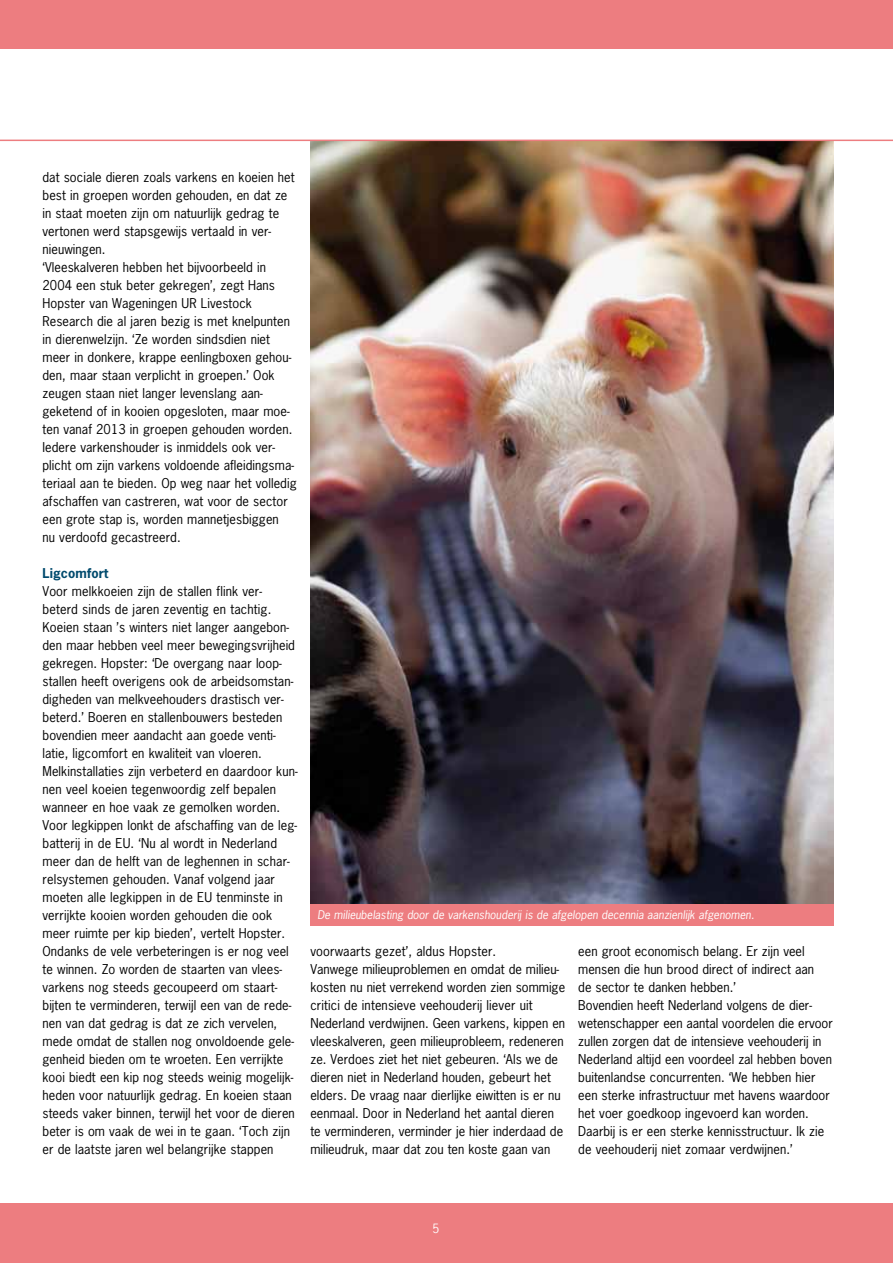
<style>
.page{position:relative;width:893px;height:1263px;background:#fff}
.page>*{position:absolute;margin:0;border:0;box-sizing:border-box;transform-origin:0 0}
.t1{font:12.75px/18px "News Gothic Std";letter-spacing:.005em;color:#000}
.t2{font:700 12.75px "News Gothic Std";letter-spacing:.01em;color:#004a6d}
.t3{font:12px "News Gothic";color:#fff}
.t4{font:italic 11.25px "News Gothic Std";color:#fff}
</style>
<div class="page">
<img style="left:310px;top:141px;width:523px;height:764px">
<div style="left:0;top:1203px;width:893px;height:60px;background:#ed7d80"></div>
<div style="left:310px;top:905px;width:523px;height:21px;background:#ed7d80"></div>
<hr style="left:0;top:140px;width:893px;height:1px;background:#ed7d80">
<div style="left:0;top:0;width:893px;height:48px;background:#ed7d80"></div>
<p class="t1" style="left:43px;top:168px;width:256px">dat sociale dieren zoals varkens en koeien het best in groepen worden gehouden, en dat ze in staat moeten zijn om natuurlijk gedrag te vertonen werd stapsgewijs vertaald in ver&shy;nieuwingen.<br>‘Vleeskalveren hebben het bijvoorbeeld in 2004 een stuk beter gekregen’, zegt Hans Hopster van Wageningen UR Livestock Research die al jaren bezig is met knelpunten in dierenwelzijn. ‘Ze worden sindsdien niet meer in donkere, krappe eenlingboxen gehou&shy;den, maar staan verplicht in groepen.’ Ook zeugen staan niet langer levenslang aan&shy;geketend of in kooien opgesloten, maar moe&shy;ten vanaf 2013 in groepen gehouden worden.<br>Iedere varkenshouder is inmiddels ook ver&shy;plicht om zijn varkens voldoende afleidingsma&shy;teriaal aan te bieden. Op weg naar het volledig afschaffen van castreren, wat voor de sector een grote stap is, worden mannetjesbiggen<br>nu verdoofd gecastreerd.</p>
<p class="t2" style="left:43px;top:564px;width:67px">Ligcomfort</p>
<p class="t1" style="left:43px;top:582px;width:257px">Voor melkkoeien zijn de stallen flink ver&shy;beterd sinds de jaren zeventig en tachtig.<br>Koeien staan ’s winters niet langer aangebon&shy;den maar hebben veel meer bewegingsvrijheid gekregen. Hopster: ‘De overgang naar loop&shy;stallen heeft overigens ook de arbeidsomstan&shy;digheden van melkveehouders drastisch ver&shy;beterd.’ Boeren en stallenbouwers besteden bovendien meer aandacht aan goede venti&shy;latie, ligcomfort en kwaliteit van vloeren.<br>Melkinstallaties zijn verbeterd en daardoor kun&shy;nen veel koeien tegenwoordig zelf bepalen wanneer en hoe vaak ze gemolken worden.<br>Voor legkippen lonkt de afschaffing van de leg&shy;batterij in de EU. ‘Nu al wordt in Nederland meer dan de helft van de leghennen in schar&shy;relsystemen gehouden. Vanaf volgend jaar moeten alle legkippen in de EU tenminste in verrijkte kooien worden gehouden die ook meer ruimte per kip bieden’, vertelt Hopster.<br>Ondanks de vele verbeteringen is er nog veel te winnen. Zo worden de staarten van vlees&shy;varkens nog steeds gecoupeerd om staart&shy;bijten te verminderen, terwijl een van de rede&shy;nen van dat gedrag is dat ze zich vervelen, mede omdat de stallen nog onvoldoende gele&shy;genheid bieden om te wroeten. Een verrijkte kooi biedt een kip nog steeds weinig mogelijk&shy;heden voor natuurlijk gedrag. En koeien staan steeds vaker binnen, terwijl het voor de dieren beter is om vaak de wei in te gaan. ‘Toch zijn er de laatste jaren wel belangrijke stappen</p>
<p class="t4" style="left:318px;top:907px;width:438px">De milieubelasting door de varkenshouderij is de afgelopen decennia aanzienlijk afgenomen.</p>
<p class="t1" style="left:310px;top:942px;width:256px">voorwaarts gezet’, aldus Hopster.<br>Vanwege milieuproblemen en omdat de milieu&shy;kosten nu niet verrekend worden zien sommige critici de intensieve veehouderij liever uit Nederland verdwijnen. Geen varkens, kippen en vleeskalveren, geen milieuprobleem, redeneren ze. Verdoes ziet het niet gebeuren. ‘Als we de dieren niet in Nederland houden, gebeurt het elders. De vraag naar dierlijke eiwitten is er nu eenmaal. Door in Nederland het aantal dieren te verminderen, verminder je hier inderdaad de milieudruk, maar dat zou ten koste gaan van</p>
<p class="t1" style="left:578px;top:942px;width:256px">een groot economisch belang. Er zijn veel mensen die hun brood direct of indirect aan<br>de sector te danken hebben.’<br>Bovendien heeft Nederland volgens de dier&shy;wetenschapper een aantal voordelen die ervoor zullen zorgen dat de intensieve veehouderij in Nederland altijd een voordeel zal hebben boven buitenlandse concurrenten. ‘We hebben hier een sterke infrastructuur met havens waardoor het voer goedkoop ingevoerd kan worden.<br>Daarbij is er een sterke kennisstructuur. Ik zie de veehouderij niet zomaar verdwijnen.’</p>
<p class="t3" style="left:432px;top:1221px;width:8px">5</p>
</div>
